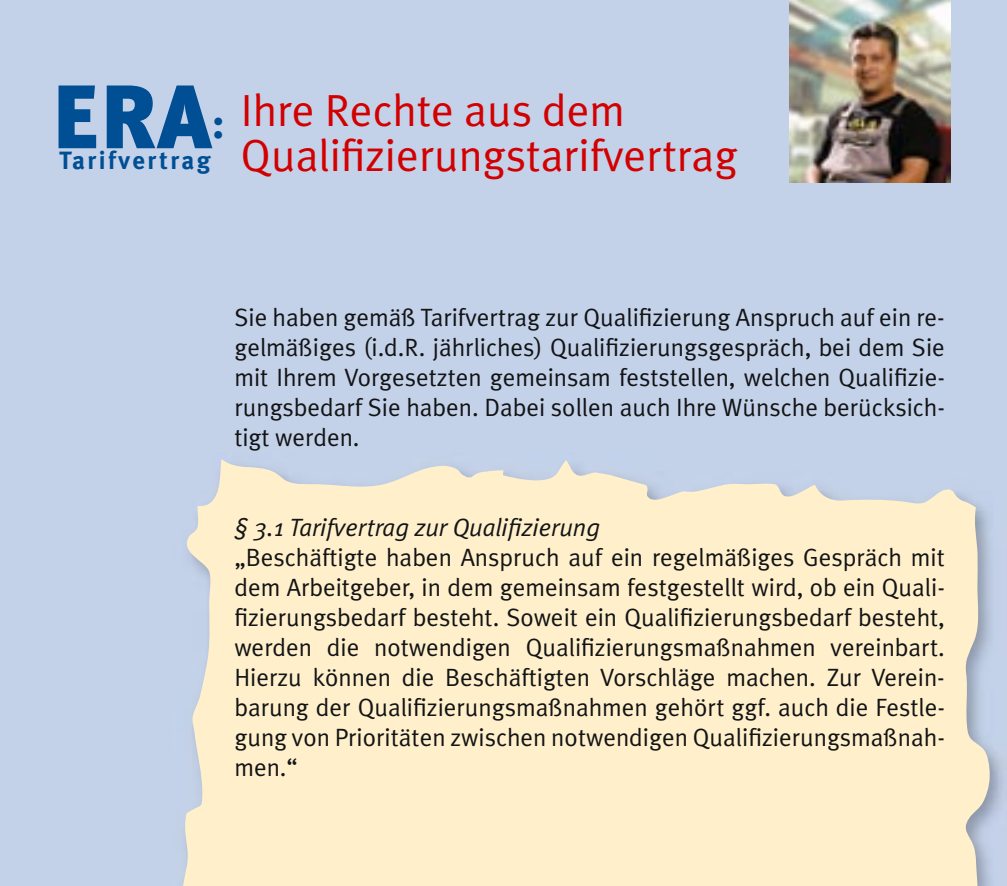
<style>
.page{position:relative;width:1007px;height:886px;background:#fff}
.page>*{position:absolute;margin:0;border:0;box-sizing:border-box;transform-origin:0 0}
.t1{font:45px/45px "Meta Plus Normal";color:#d20001}
.t2{font:700 45px "Meta Plus";color:#004f95}
.t3{font:25px/30px "Meta Plus Normal";color:#131416;text-align:justify}
.t4{font:italic 25px "Meta Plus Normal";color:#131416}
.t5{font:700 25px "Meta Plus";letter-spacing:.1em;color:#004f95}
</style>
<div class="page">
<div style="left:0;top:0;width:1006px;height:886px;background:#c4d2e9"></div>
<svg style="left:183px;top:459px;width:807px;height:427px;background:#f8eccd"></svg>
<img style="left:789px;top:0;width:161px;height:183px">
<h1 class="t1" style="left:51px;top:87px;width:687px;text-indent:189px">Ihre Rechte aus dem<br><sup>ERA</sup> Qualifizierungstarifvertrag</h1>
<h1 class="t2" style="left:211px;top:97px;width:15px">:</h1>
<p class="t5" style="left:59px;top:146px;width:153px">Tarifvertrag</p>
<p class="t3" style="left:234px;top:302px;width:712px">Sie haben gemäß Tarifvertrag zur Qualifizierung Anspruch auf ein re&shy;gelmäßiges (i.d.R. jährliches) Qualifizierungsgespräch, bei dem Sie mit Ihrem Vorgesetzten gemeinsam feststellen, welchen Qualifizie&shy;rungsbedarf Sie haben. Dabei sollen auch Ihre Wünsche berücksich&shy;tigt werden.</p>
<p class="t4" style="left:234px;top:513px;width:367px">§ 3.1 Tarifvertrag zur Qualifizierung</p>
<p class="t3" style="left:234px;top:542px;width:712px">„Beschäftigte haben Anspruch auf ein regelmäßiges Gespräch mit dem Arbeitgeber, in dem gemeinsam festgestellt wird, ob ein Quali&shy;fizierungsbedarf besteht. Soweit ein Qualifizierungsbedarf besteht, werden die notwendigen Qualifizierungsmaßnahmen vereinbart.<br>Hierzu können die Beschäftigten Vorschläge machen. Zur Verein&shy;barung der Qualifizierungsmaßnahmen gehört ggf. auch die Festle&shy;gung von Prioritäten zwischen notwendigen Qualifizierungsmaßnah&shy;men.“</p>
</div>
